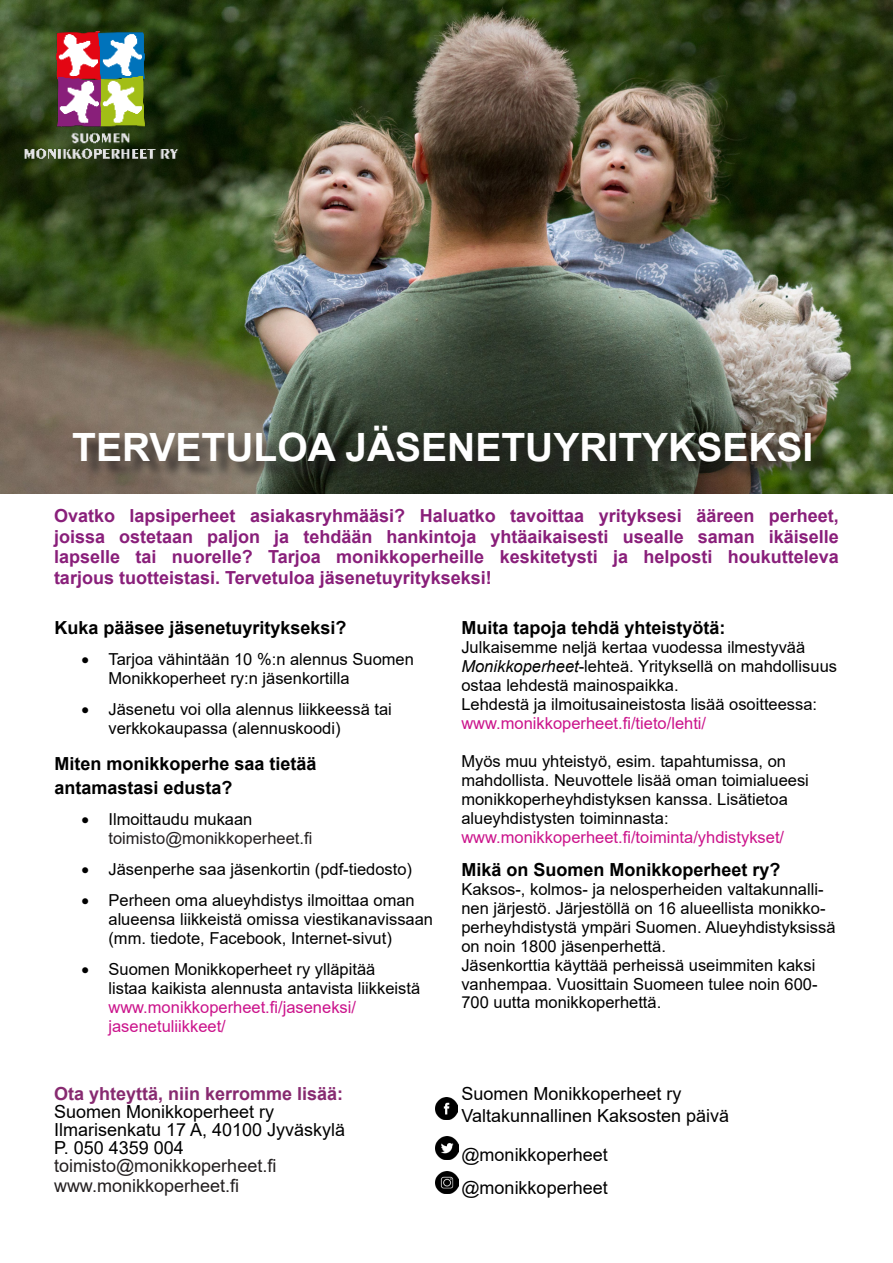
<style>
.page{position:relative;width:893px;height:1263px;background:#fff}
.page>*{position:absolute;margin:0;border:0;box-sizing:border-box;transform-origin:0 0}
.t1{font:700 39px "Arial";color:#fff}
.t2{font:700 18px/20.7px "Arial";color:#891f7a;text-align:justify}
.No_Spacing{font:18px/18px "Arial";color:#000}
.Heading_2{font:700 18px/24.2px "Arial";color:#000}
.t3{font:18px "Arial";color:#231f20}
.t4{font:700 18px "Arial";color:#872a70}
.No_Spacing-2{font:700 18px "Arial";color:#000}
.No_Spacing-3{font:16.5px/19px "Arial";color:#000}
.List_Paragraph{font:16.5px/18.9px "Arial";color:#000}
.List_Paragraph-2{font:16.5px/18.9px "Arial";color:#231f20}
.s1{color:#000}
.s2{color:#cb138b}
.s3{font-size:16.5px;color:#fff}
.s4{font-style:italic}
</style>
<div class="page">
<img style="left:435px;top:1097px;width:23px;height:22px">
<img style="left:436px;top:1171px;width:22px;height:22px">
<img style="left:436px;top:1137px;width:22px;height:22px">
<img style="left:0;top:0;width:893px;height:494px">
<img style="left:8px;top:0;width:179px;height:187px">
<div style="left:76px;top:428px;width:754px;height:52px;background:#231f20;opacity:.75"></div>
<p class="t1" style="left:72px;top:419px;width:743px">TERVETULOA JÄSENETUYRITYKSEKSI</p>
<p class="t2" style="left:54px;top:505px;width:786px">Ovatko lapsiperheet asiakasryhmääsi? Haluatko tavoittaa yrityksesi ääreen perheet, joissa ostetaan paljon ja tehdään hankintoja yhtäaikaisesti usealle saman ikäiselle lapselle tai nuorelle? Tarjoa monikkoperheille keskitetysti ja helposti houkutteleva tarjous tuotteistasi. Tervetuloa jäsenetuyritykseksi!</p>
<p class="Heading_2" style="left:54px;top:616px;width:294px">Kuka pääsee jäsenetuyritykseksi?</p>
<p class="List_Paragraph" style="left:108px;top:650px;width:307px;text-indent:-27px">• Tarjoa vähintään 10 %:n alennus Suomen<br>Monikkoperheet ry:n jäsenkortilla</p>
<p class="List_Paragraph" style="left:108px;top:700px;width:285px;text-indent:-27px">• Jäsenetu voi olla alennus liikkeessä tai verkkokaupassa (alennuskoodi)</p>
<p class="Heading_2" style="left:54px;top:752px;width:264px">Miten monikkoperhe saa tietää antamastasi edusta?</p>
<p class="List_Paragraph-2" style="left:108px;top:809px;width:205px;text-indent:-27px"><span class="s1">• Ilmoittaudu mukaan </span>toimisto@monikkoperheet.fi</p>
<p class="List_Paragraph" style="left:81px;top:859px;width:332px">• Jäsenperhe saa jäsenkortin (pdf-tiedosto)</p>
<p class="List_Paragraph" style="left:108px;top:890px;width:326px;text-indent:-27px">• Perheen oma alueyhdistys ilmoittaa oman alueensa liikkeistä omissa viestikanavissaan (mm. tiedote, Facebook, Internet-sivut)</p>
<p class="List_Paragraph" style="left:108px;top:959px;width:313px;text-indent:-27px">• Suomen Monikkoperheet ry ylläpitää<br>listaa kaikista alennusta antavista liikkeistä <span class="s2">www.monikkoperheet.fi/jaseneksi/ jasenetuliikkeet/</span></p>
<p class="t4" style="left:54px;top:1081px;width:291px">Ota yhteyttä, niin kerromme lisää:</p>
<p class="No_Spacing" style="left:54px;top:1102px;width:222px">Suomen Monikkoperheet ry</p>
<p class="No_Spacing" style="left:54px;top:1120px;width:293px">Ilmarisenkatu 17 A, 40100 Jyväskylä<br>P. 050 4359 004</p>
<p class="t3" style="left:54px;top:1153px;width:224px">toimisto@monikkoperheet.fi</p>
<p class="t3" style="left:54px;top:1173px;width:212px">www.monikkoperheet.fi<span class="s3">TW</span></p>
<p class="Heading_2" style="left:461px;top:616px;width:266px">Muita tapoja tehdä yhteistyötä:</p>
<p class="No_Spacing-3" style="left:461px;top:638px;width:377px">Julkaisemme neljä kertaa vuodessa ilmestyvää <span class="s4">Monikkoperheet</span>-lehteä. Yrityksellä on mahdollisuus ostaa lehdestä mainospaikka.<br>Lehdestä ja ilmoitusaineistosta lisää osoitteessa: <span class="s2">www.monikkoperheet.fi/tieto/lehti/</span></p>
<p class="No_Spacing-3" style="left:461px;top:752px;width:349px">Myös muu yhteistyö, esim. tapahtumissa, on mahdollista. Neuvottele lisää oman toimialueesi monikkoperheyhdistyksen kanssa. Lisätietoa alueyhdistysten toiminnasta: <span class="s2">www.monikkoperheet.fi/toiminta/yhdistykset/</span></p>
<p class="No_Spacing-2" style="left:461px;top:857px;width:321px">Mikä on Suomen Monikkoperheet ry?</p>
<p class="No_Spacing-3" style="left:461px;top:879px;width:376px">Kaksos-, kolmos- ja nelosperheiden valtakunnalli&shy;nen järjestö. Järjestöllä on 16 alueellista monikko&shy;perheyhdistystä ympäri Suomen. Alueyhdistyksissä on noin 1800 jäsenperhettä.<br>Jäsenkorttia käyttää perheissä useimmiten kaksi vanhempaa. Vuosittain Suomeen tulee noin 600- 700 uutta monikkoperhettä.</p>
<p class="No_Spacing" style="left:461px;top:1084px;width:222px">Suomen Monikkoperheet ry</p>
<p class="No_Spacing" style="left:461px;top:1106px;width:269px">Valtakunnallinen Kaksosten päivä</p>
<p class="No_Spacing" style="left:461px;top:1146px;width:148px">@monikkoperheet</p>
<p class="No_Spacing" style="left:461px;top:1178px;width:148px">@monikkoperheet</p>
</div>
